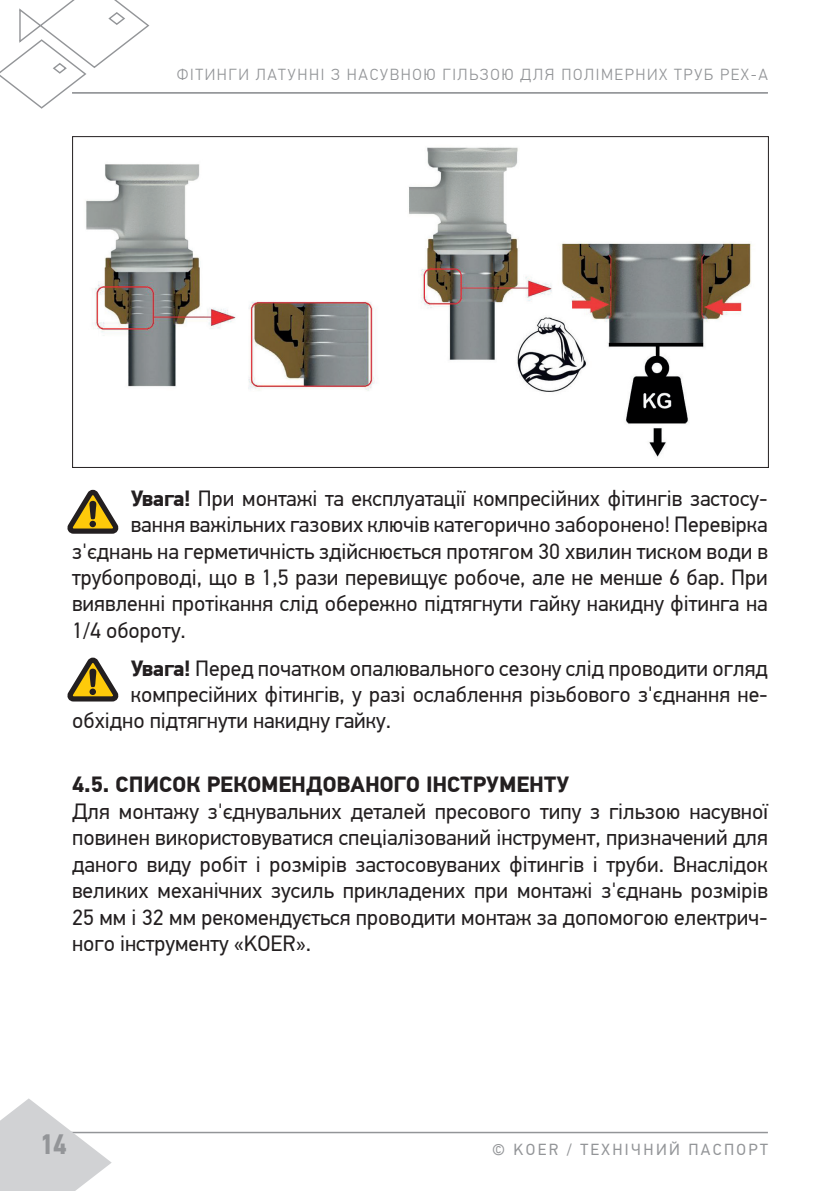
<style>
.page{position:relative;width:840px;height:1191px;background:#fff}
.page>*{position:absolute;margin:0;border:0;box-sizing:border-box;transform-origin:0 0}
.t1{font:700 28px "PF Din Text Cond Pro";color:#939598}
.t2{font:22px/26.4px "PF Din Text Pro";color:#231f20;text-align:justify}
.t3{font:700 22px "PF Din Text Pro";color:#231f20}
.t4{font:300 16px "PF Din Text Pro";letter-spacing:.1em;color:#939598}
.t5{font:16px "PF Din Text Pro";letter-spacing:.15em;color:#939598}
.s1{font-weight:700}
</style>
<div class="page">
<hr style="left:0;top:1131px;width:767px;height:2px;background:#939598">
<svg style="left:0;top:1098px;width:112px;height:93px"></svg>
<hr style="left:72px;top:92px;width:695px;height:2px;background:#939598">
<svg style="left:0;top:0;width:150px;height:109px"></svg>
<img style="left:86px;top:147px;width:666px;height:310px">
<svg style="left:67px;top:489px;width:52px;height:45px"></svg>
<div style="left:89px;top:521px;width:7px;height:6px;background:#231f20;border-radius:50%"></div>
<svg style="left:67px;top:657px;width:52px;height:45px"></svg>
<div style="left:89px;top:688px;width:7px;height:7px;background:#231f20;border-radius:50%"></div>
<p class="t4" style="left:177px;top:66px;width:592px">ФІТИНГИ ЛАТУННІ З НАСУВНОЮ ГІЛЬЗОЮ ДЛЯ ПОЛІМЕРНИХ ТРУБ РЕX-A</p>
<p class="t2" style="left:131px;top:485px;width:638px"><span class="s1">Увага!</span> При монтажі та експлуатації компресійних фітингів застосу-</p>
<p class="t2" style="left:131px;top:511px;width:638px">вання важільних газових ключів категорично заборонено! Перевірка</p>
<p class="t2" style="left:72px;top:538px;width:697px">з'єднань на герметичність здійснюється протягом 30 хвилин тиском води в</p>
<p class="t2" style="left:72px;top:564px;width:697px">трубопроводі, що в 1,5 рази перевищує робоче, але не менше 6 бар. При</p>
<p class="t2" style="left:72px;top:591px;width:697px">виявленні протікання слід обережно підтягнути гайку накидну фітинга на</p>
<p class="t2" style="left:72px;top:617px;width:115px">1/4 обороту.</p>
<p class="t2" style="left:131px;top:655px;width:638px"><span class="s1">Увага!</span> Перед початком опалювального сезону слід проводити огляд</p>
<p class="t2" style="left:131px;top:681px;width:638px">компресійних фітингів, у разі ослаблення різьбового з'єднання не-</p>
<p class="t2" style="left:72px;top:708px;width:320px">обхідно підтягнути накидну гайку.</p>
<p class="t3" style="left:72px;top:771px;width:498px">4.5. СПИСОК РЕКОМЕНДОВАНОГО ІНСТРУМЕНТУ</p>
<p class="t2" style="left:72px;top:798px;width:697px">Для монтажу з'єднувальних деталей пресового типу з гільзою насувної повинен використовуватися спеціалізований інструмент, призначений для даного виду робіт і розмірів застосовуваних фітингів і труби. Внаслідок великих механічних зусиль прикладених при монтажі з'єднань розмірів 25 мм і 32 мм рекомендується проводити монтаж за допомогою електрич&shy;ного інструменту «KOER».</p>
<p class="t1" style="left:39px;top:1127px;width:29px">14</p>
<p class="t5" style="left:492px;top:1139px;width:277px">© KOER / ТЕХНІЧНИЙ ПАСПОРТ</p>
</div>
